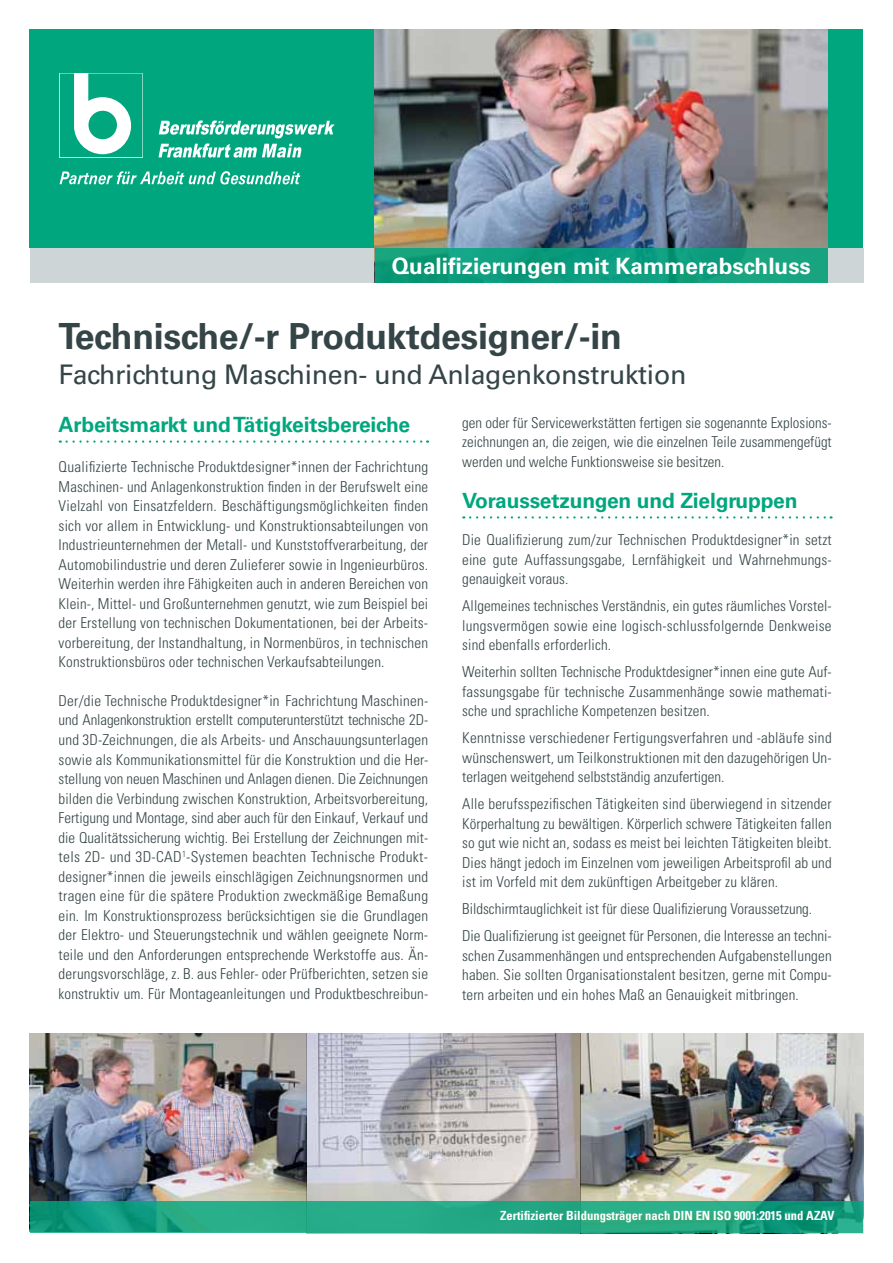
<style>
.page{position:relative;width:893px;height:1263px;background:#fff}
.page>*{position:absolute;margin:0;border:0;box-sizing:border-box;transform-origin:0 0}
.t1{font:700 36px "Univers LT Std";letter-spacing:-.01em;color:#354547}
.t2{font:27px "Univers LT Std";letter-spacing:-.01em;color:#354547}
.t3{font:700 22.5px "Univers LT Std";color:#fff}
.t4{font:700 21px "Univers LT Std";letter-spacing:-.01em;color:#00a77e}
.t5{font:300 condensed 15px/19.5px "Univers LT Std";letter-spacing:.01em;color:#354547;text-align:justify}
.t6{font:700 condensed 12.6px "Univers LT Std";color:#fff}
</style>
<div class="page">
<div style="left:30px;top:248px;width:833px;height:34px;background:#cdd5d6"></div>
<div style="left:30px;top:30px;width:833px;height:218px;background:#00a77e"></div>
<img style="left:30px;top:1033px;width:833px;height:200px">
<svg style="left:67px;top:440px;width:361px;height:3px"></svg>
<svg style="left:470px;top:516px;width:362px;height:3px"></svg>
<svg style="left:60px;top:171px;width:240px;height:13px"></svg>
<svg style="left:159px;top:120px;width:176px;height:38px"></svg>
<svg style="left:60px;top:73px;width:83px;height:84px"></svg>
<img style="left:375px;top:30px;width:453px;height:218px">
<div style="left:375px;top:248px;width:453px;height:34px;background:linear-gradient(to bottom,#0f9f7f,#0e9d7c)"></div>
<svg style="left:30px;top:1201px;width:832px;height:32px;background:#1fa582"></svg>
<h3 class="t3" style="left:392px;top:253px;width:421px">Qualifizierungen mit Kammerabschluss</h3>
<h1 class="t1" style="left:59px;top:315px;width:565px">Technische/-r Produktdesigner/-in</h1>
<h2 class="t2" style="left:59px;top:358px;width:629px">Fachrichtung Maschinen- und Anlagenkonstruktion</h2>
<h3 class="t4" style="left:59px;top:412px;width:353px">Arbeitsmarkt und Tätigkeitsbereiche</h3>
<p class="t5" style="left:59px;top:457px;width:371px">Qualifizierte Technische Produktdesigner*innen der Fachrichtung Maschinen- und Anlagenkonstruktion finden in der Berufswelt eine Vielzahl von Einsatzfeldern. Beschäftigungsmöglichkeiten finden sich vor allem in Entwicklung- und Konstruktionsabteilungen von Industrieunternehmen der Metall- und Kunststoffverarbeitung, der Automobilindustrie und deren Zulieferer sowie in Ingenieurbüros.<br>Weiterhin werden ihre Fähigkeiten auch in anderen Bereichen von Klein-, Mittel- und Großunternehmen genutzt, wie zum Beispiel bei der Erstellung von technischen Dokumentationen, bei der Arbeits&shy;vorbereitung, der Instandhaltung, in Normenbüros, in technischen Konstruktionsbüros oder technischen Verkaufsabteilungen.</p>
<p class="t5" style="left:59px;top:691px;width:371px">Der/die Technische Produktdesigner*in Fachrichtung Maschinen&shy;und Anlagenkonstruktion erstellt computerunterstützt technische 2D&shy;und 3D-Zeichnungen, die als Arbeits- und Anschauungsunterlagen sowie als Kommunikationsmittel für die Konstruktion und die Her&shy;stellung von neuen Maschinen und Anlagen dienen. Die Zeichnungen bilden die Verbindung zwischen Konstruktion, Arbeitsvorbereitung, Fertigung und Montage, sind aber auch für den Einkauf, Verkauf und die Qualitätssicherung wichtig. Bei Erstellung der Zeichnungen mit&shy;tels 2D- und 3D-CAD<sup>1</sup>-Systemen beachten Technische Produkt&shy;designer*innen die jeweils einschlägigen Zeichnungsnormen und tragen eine für die spätere Produktion zweckmäßige Bemaßung ein. Im Konstruktionsprozess berücksichtigen sie die Grundlagen der Elektro- und Steuerungstechnik und wählen geeignete Norm&shy;teile und den Anforderungen entsprechende Werkstoffe aus. Än&shy;derungsvorschläge, z. B. aus Fehler- oder Prüfberichten, setzen sie konstruktiv um. Für Montageanleitungen und Produktbeschreibun-</p>
<p class="t5" style="left:462px;top:413px;width:371px">gen oder für Servicewerkstätten fertigen sie sogenannte Explosions&shy;zeichnungen an, die zeigen, wie die einzelnen Teile zusammengefügt werden und welche Funktionsweise sie besitzen.</p>
<h3 class="t4" style="left:462px;top:488px;width:337px">Voraussetzungen und Zielgruppen</h3>
<p class="t5" style="left:462px;top:530px;width:371px">Die Qualifizierung zum/zur Technischen Produktdesigner*in setzt eine gute Auffassungsgabe, Lernfähigkeit und Wahrnehmungs&shy;genauigkeit voraus.</p>
<p class="t5" style="left:462px;top:596px;width:371px">Allgemeines technisches Verständnis, ein gutes räumliches Vorstel&shy;lungsvermögen sowie eine logisch-schlussfolgernde Denkweise sind ebenfalls erforderlich.</p>
<p class="t5" style="left:462px;top:662px;width:371px">Weiterhin sollten Technische Produktdesigner*innen eine gute Auf&shy;fassungsgabe für technische Zusammenhänge sowie mathemati&shy;sche und sprachliche Kompetenzen besitzen.</p>
<p class="t5" style="left:462px;top:728px;width:371px">Kenntnisse verschiedener Fertigungsverfahren und -abläufe sind wünschenswert, um Teilkonstruktionen mit den dazugehörigen Un&shy;terlagen weitgehend selbstständig anzufertigen.</p>
<p class="t5" style="left:462px;top:794px;width:371px">Alle berufsspezifischen Tätigkeiten sind überwiegend in sitzender Körperhaltung zu bewältigen. Körperlich schwere Tätigkeiten fallen so gut wie nicht an, sodass es meist bei leichten Tätigkeiten bleibt.<br>Dies hängt jedoch im Einzelnen vom jeweiligen Arbeitsprofil ab und ist im Vorfeld mit dem zukünftigen Arbeitgeber zu klären.</p>
<p class="t5" style="left:462px;top:895px;width:371px;line-height:27px">Bildschirmtauglichkeit ist für diese Qualifizierung Voraussetzung.<br>Die Qualifizierung ist geeignet für Personen, die Interesse an techni-</p>
<p class="t5" style="left:462px;top:945px;width:371px">schen Zusammenhängen und entsprechenden Aufgabenstellungen haben. Sie sollten Organisationstalent besitzen, gerne mit Compu&shy;tern arbeiten und ein hohes Maß an Genauigkeit mitbringen.</p>
<p class="t6" style="left:500px;top:1208px;width:336px">Zertifizierter Bildungsträger nach DIN EN ISO 9001:2015 und AZAV</p>
</div>
